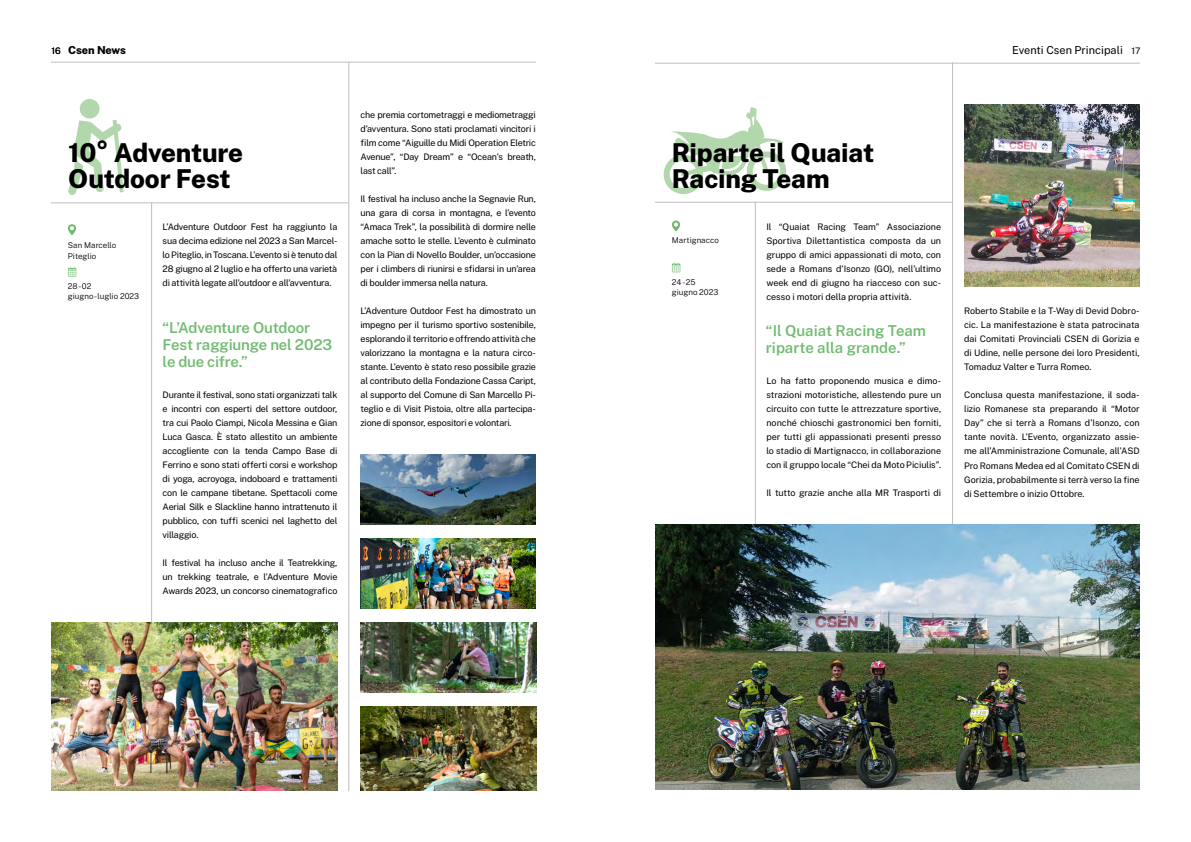
<style>
.page{position:relative;width:1191px;height:842px;background:#fff}
.page>*{position:absolute;margin:0;border:0;box-sizing:border-box;transform-origin:0 0}
.t1{font:800 26px/26px "Public Sans";letter-spacing:-.005em;color:#000}
.t2{font:600 15px/17px "Public Sans";letter-spacing:-.01em;color:#71bb71}
.t3{font:11px "Public Sans";color:#000}
.t4{font:800 11px "Public Sans";letter-spacing:-.01em;color:#000}
.t5{font:9px/14px "Public Sans";letter-spacing:-.02em;color:#000;text-align:justify}
.t6{font:300 8px/10px "Public Sans";color:#000}
.s1{font-weight:400;font-size:9px}
.s2{font-size:9px}
</style>
<div class="page">
<hr style="left:655px;top:63px;width:485px;height:1px;background:#bfbfbf">
<hr style="left:51px;top:62px;width:485px;height:1px;background:#bfbfbf">
<svg style="left:68px;top:99px;width:56px;height:96px"></svg>
<hr style="left:151px;top:203px;width:1px;height:588px;background:#bfbfbf">
<hr style="left:348px;top:62px;width:1px;height:729px;background:#bfbfbf">
<hr style="left:51px;top:202px;width:298px;height:1px;background:#bfbfbf">
<svg style="left:68px;top:224px;width:8px;height:11px"></svg>
<svg style="left:68px;top:267px;width:8px;height:10px"></svg>
<img style="left:51px;top:622px;width:286px;height:168px">
<img style="left:360px;top:706px;width:176px;height:84px">
<img style="left:360px;top:622px;width:176px;height:70px">
<img style="left:360px;top:538px;width:176px;height:70px">
<img style="left:360px;top:454px;width:175px;height:70px">
<svg style="left:663px;top:107px;width:123px;height:87px"></svg>
<hr style="left:755px;top:202px;width:1px;height:588px;background:#bfbfbf">
<hr style="left:952px;top:62px;width:1px;height:728px;background:#bfbfbf">
<hr style="left:655px;top:202px;width:297px;height:1px;background:#bfbfbf">
<img style="left:655px;top:524px;width:484px;height:266px">
<img style="left:964px;top:104px;width:175px;height:182px">
<svg style="left:672px;top:262px;width:8px;height:10px"></svg>
<svg style="left:672px;top:220px;width:8px;height:11px"></svg>
<p class="t4" style="left:52px;top:42px;width:76px"><span class="s1">16</span> Csen News</p>
<p class="t3" style="left:1012px;top:42px;width:130px">Eventi Csen Principali <span class="s2">17</span></p>
<h1 class="t1" style="left:68px;top:138px;width:176px">10° Adventure<br>Outdoor Fest</h1>
<p class="t6" style="left:68px;top:239px;width:50px;line-height:11px">San Marcello<br>Piteglio</p>
<p class="t6" style="left:68px;top:281px;width:73px">28 -02<br>giugno -luglio 2023</p>
<p class="t5" style="left:163px;top:220px;width:176px">L’Adventure Outdoor Fest ha raggiunto la sua decima edizione nel 2023 a San Marcel&shy;lo Piteglio, in Toscana. L’evento si è tenuto dal 28 giugno al 2 luglio e ha offerto una varietà di attività legate all’outdoor e all’avventura.</p>
<h2 class="t2" style="left:163px;top:318px;width:171px">“L’Adventure Outdoor<br>Fest raggiunge nel 2023 le due cifre.”</h2>
<p class="t5" style="left:163px;top:388px;width:176px">Durante il festival, sono stati organizzati talk e incontri con esperti del settore outdoor, tra cui Paolo Ciampi, Nicola Messina e Gian Luca Gasca. È stato allestito un ambiente accogliente con la tenda Campo Base di Ferrino e sono stati offerti corsi e workshop di yoga, acroyoga, indoboard e trattamenti con le campane tibetane. Spettacoli come Aerial Silk e Slackline hanno intrattenuto il pubblico, con tuffi scenici nel laghetto del villaggio.</p>
<p class="t5" style="left:163px;top:556px;width:176px">Il festival ha incluso anche il Teatrekking, un trekking teatrale, e l’Adventure Movie Awards 2023, un concorso cinematografico</p>
<p class="t5" style="left:360px;top:108px;width:177px">che premia cortometraggi e mediometraggi d’avventura. Sono stati proclamati vincitori i film come “Aiguille du Midi Operation Eletric Avenue”, “Day Dream” e “Ocean’s breath, last call”.</p>
<p class="t5" style="left:360px;top:192px;width:177px">Il festival ha incluso anche la Segnavie Run, una gara di corsa in montagna, e l’evento “Amaca Trek”, la possibilità di dormire nelle amache sotto le stelle. L’evento è culminato con la Pian di Novello Boulder, un’occasione per i climbers di riunirsi e sfidarsi in un’area di boulder immersa nella natura.</p>
<p class="t5" style="left:360px;top:304px;width:177px">L’Adventure Outdoor Fest ha dimostrato un impegno per il turismo sportivo sostenibile, esplorando il territorio e offrendo attività che valorizzano la montagna e la natura circo&shy;stante. L’evento è stato reso possibile grazie al contributo della Fondazione Cassa Caript, al supporto del Comune di San Marcello Pi&shy;teglio e di Visit Pistoia, oltre alla partecipa&shy;zione di sponsor, espositori e volontari.</p>
<h1 class="t1" style="left:671px;top:138px;width:204px">Riparte il Quaiat<br>Racing Team</h1>
<p class="t6" style="left:672px;top:235px;width:48px">Martignacco</p>
<p class="t6" style="left:672px;top:277px;width:48px">24 -25 giugno 2023</p>
<p class="t5" style="left:766px;top:220px;width:176px">Il “Quaiat Racing Team” Associazione Sportiva Dilettantistica composta da un gruppo di amici appassionati di moto, con sede a Romans d’Isonzo (GO), nell’ultimo week end di giugno ha riacceso con suc&shy;cesso i motori della propria attività.</p>
<h2 class="t2" style="left:766px;top:321px;width:162px">“Il Quaiat Racing Team riparte alla grande.”</h2>
<p class="t5" style="left:766px;top:374px;width:176px">Lo ha fatto proponendo musica e dimo&shy;strazioni motoristiche, allestendo pure un circuito con tutte le attrezzature sportive, nonché chioschi gastronomici ben forniti, per tutti gli appassionati presenti presso lo stadio di Martignacco, in collaborazione con il gruppo locale “Chei da Moto Piciulis”.</p>
<p class="t5" style="left:766px;top:486px;width:176px">Il tutto grazie anche alla MR Trasporti di</p>
<p class="t5" style="left:964px;top:304px;width:177px">Roberto Stabile e la T-Way di Devid Dobro&shy;cic. La manifestazione è stata patrocinata dai Comitati Provinciali CSEN di Gorizia e di Udine, nelle persone dei loro Presidenti, Tomaduz Valter e Turra Romeo.</p>
<p class="t5" style="left:964px;top:388px;width:177px">Conclusa questa manifestazione, il soda&shy;lizio Romanese sta preparando il “Motor Day” che si terrà a Romans d’Isonzo, con tante novità. L’Evento, organizzato assie&shy;me all’Amministrazione Comunale, all’ASD Pro Romans Medea ed al Comitato CSEN di Gorizia, probabilmente si terrà verso la fine di Settembre o inizio Ottobre.</p>
</div>
